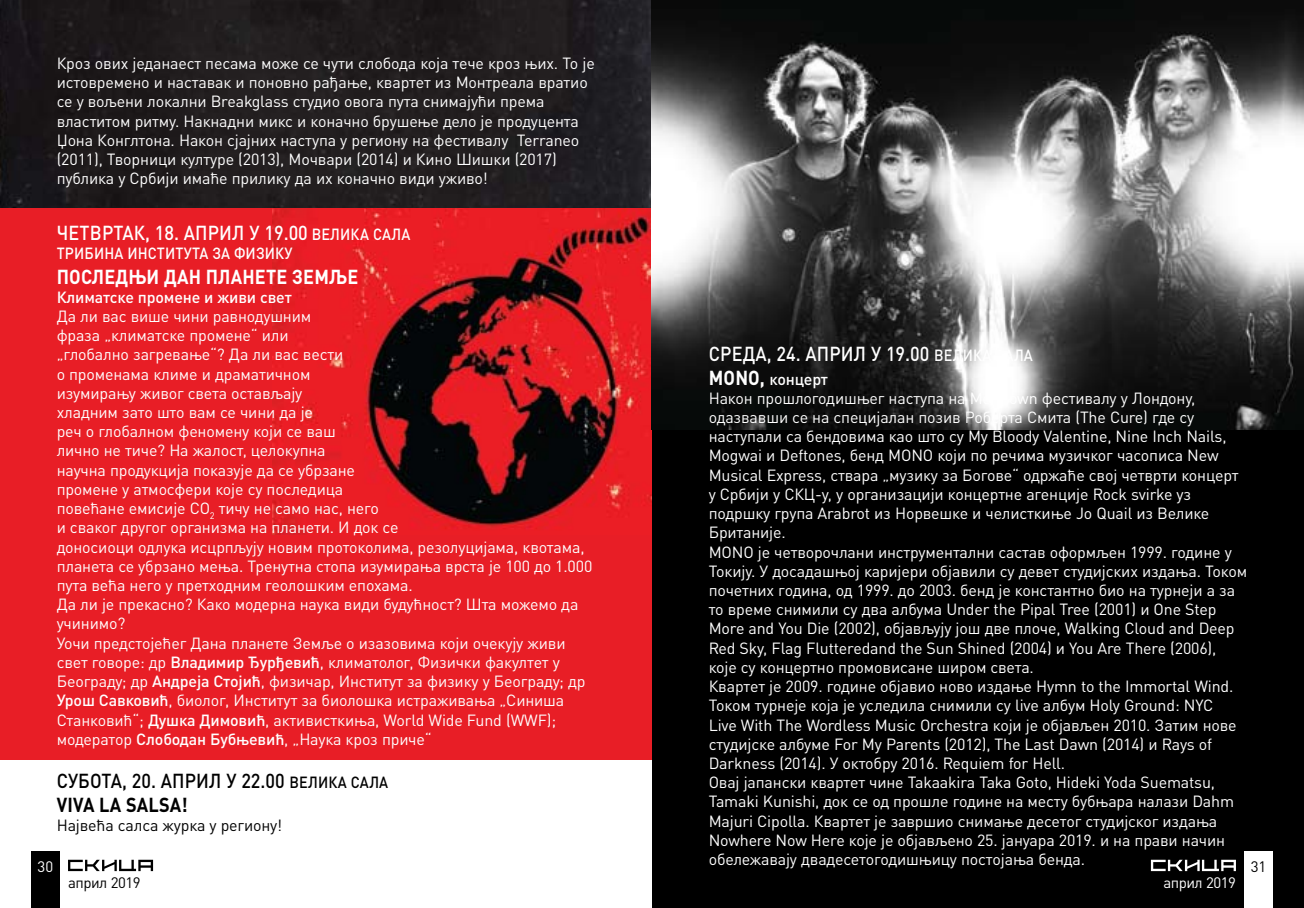
<style>
.page{position:relative;width:1304px;height:908px;background:#fff}
.page>*{position:absolute;margin:0;border:0;box-sizing:border-box;transform-origin:0 0}
.t1{font:500 20px/24px "DIN Pro";letter-spacing:.01em;color:#fff;scale:.9 1}
.t2{font:500 20px/24px "DIN Pro";color:#000;scale:.9 1}
.t3{font:700 20px "DIN Pro";letter-spacing:.01em;color:#fff;scale:.9 1}
.t4{font:700 20px "DIN Pro";color:#000;scale:.9 1}
.t5{font:16px/19.2px "DIN Pro";letter-spacing:-.01em;color:#fff}
.t6{font:16px "DIN Pro";letter-spacing:-.01em;color:#000}
.t7{font:500 16px "DIN Pro";letter-spacing:.01em;color:#fff}
.t8{font:500 16px "DIN Pro";letter-spacing:.01em;color:#fff;scale:.9 1}
.t9{font:15px "DIN Pro";letter-spacing:-.03em;color:#fff}
.t10{font:15px "DIN Pro";letter-spacing:-.03em;color:#000}
.s1{font-size:16px}
.s2{font-weight:500}
.s3{font-weight:700}
.s4{font-weight:700;font-size:20px}
</style>
<div class="page">
<div style="left:31px;top:850px;width:29px;height:57px;background:#000"></div>
<svg style="left:68px;top:859px;width:85px;height:11px"></svg>
<img style="left:0;top:0;width:652px;height:208px">
<div style="left:0;top:208px;width:652px;height:551px;background:#e81e26"></div>
<img style="left:273px;top:208px;width:379px;height:326px">
<div style="left:652px;top:373px;width:652px;height:534px;background:#000"></div>
<img style="left:652px;top:0;width:652px;height:429px">
<div style="left:1244px;top:850px;width:29px;height:57px;background:#fff"></div>
<svg style="left:1151px;top:859px;width:85px;height:11px"></svg>
<p class="t5" style="left:57px;top:52px;width:540px">Кроз ових једанаест песама може се чути слобода која тече кроз њих. То је истовремено и наставак и поновно рађање, квартет из Монтреала вратио се у вољени локални Breakglass студио овога пута снимајући према властитом ритму. Накнадни микс и коначно брушење дело је продуцента Џона Конглтона. Након сјајних наступа у региону на фестивалу Terraneo (2011), Творници културе (2013), Мочвари (2014) и Кино Шишки (2017) публика у Србији имаће прилику да их коначно види уживо!</p>
<p class="t1" style="left:57px;top:219px;width:393px">четвртак, 18. април у 19.00 <span class="s1">велика сала</span></p>
<p class="t8" style="left:57px;top:240px;width:262px">Трибина И нститута за физику</p>
<p class="t3" style="left:57px;top:259px;width:194px">ПОСЛЕДЊИ ДАН ПЛАНЕТЕ</p>
<p class="t3" style="left:292px;top:259px;width:72px">ЗЕМЉЕ</p>
<p class="t7" style="left:57px;top:284px;width:237px">Климатске промене и живи свет</p>
<p class="t5" style="left:57px;top:305px;width:537px">Да ли вас више чини равнодушним<br>фраза „климатске промене“ или<br>„глобално загревање“? Да ли вас вести<br>о променама климе и драматичном<br>изумирању живог света остављају<br>хладним зато што вам се чини да је<br>реч о глобалном феномену који се ваш<br>лично не тиче? На жалост, целокупна<br>научна продукција показује да се убрзане<br>промене у атмосфери које су последица<br>повећане емисије CO<sub>2</sub> тичу не само нас, него<br>и сваког другог организма на планети. И док се<br>доносиоци одлука исцрпљују новим протоколима, резолуцијама, квотама, планета се убрзано мења. Тренутна стопа изумирања врста је 100 до 1.000 пута већа него у претходним геолошким епохама.<br>Да ли је прекасно? Како модерна наука види будућност? Шта можемо да учинимо?<br>Уочи предстојећег Дана планете Земље о изазовима који очекују живи свет говоре: др <span class="s2">Владимир Ђурђевић</span>, климатолог, Физички факултет у Београду; др <span class="s2">Андреја Стојић</span>, физичар, Институт за физику у Београду; др <span class="s2">Урош Савковић</span>, биолог, Институт за биолошка истраживања „Синиша Станковић“; <span class="s2">Душка Димовић</span>, активисткиња, World Wide Fund (WWF); модератор <span class="s2">Слободан Бубњевић</span>, „Наука кроз приче“</p>
<p class="t2" style="left:57px;top:766px;width:368px">субота, 20. Ап Рил у 22.00 <span class="s1">велика сала<br></span><span class="s3">VIVA</span></p>
<p class="t4" style="left:99px;top:787px;width:100px">LASALSA!</p>
<p class="t6" style="left:57px;top:812px;width:227px">Највећа салса журка у региону!</p>
<p class="t9" style="left:38px;top:853px;width:17px">30</p>
<p class="t10" style="left:68px;top:870px;width:74px">април 2019</p>
<p class="t1" style="left:709px;top:339px;width:360px">среда, 24. април у 19.00 <span class="s1">велика сала<br></span><span class="s3">MONO</span></p>
<p class="t5" style="left:709px;top:367px;width:540px;text-indent:51px"><span class="s4">,</span> <span class="s2">концерт<br></span>Након прошлогодишњег наступа на Meltdown фестивалу у Лондону, одазвавши се на специјалан позив Роберта Смита (The Cure) где су наступали са бендовима као што су My Bloody Valentine, Nine Inch Nails, Mogwai и Deftones, бенд MONO који по речима музичког часописа New Musical Express, ствара „музику за Богове“ одржаће свој четврти концерт у Србији у СКЦ-у, у организацији концертне агенције Rock svirke уз подршку група Arabrot из Норвешке и челисткиње Jo Quail из Велике Британије.<br>MONO је четворочлани инструментални састав оформљен 1999. године у Токију. У досадашњој каријери објавили су девет студијских издања. Током почетних година, од 1999. до 2003. бенд је константно био на турнеји а за то време снимили су два албума Under the Pipal Tree (2001) и One Step More and You Die (2002), објављују још две плоче, Walking Cloud and Deep Red Sky, Flag Flutteredand the Sun Shined (2004) и You Are There (2006), које су концертно промовисане широм света.<br>Квартет је 2009. године објавио ново издање Hymn to the Immortal Wind.<br>Током турнеје која је уследила снимили су live албум Holy Ground: NYC<br>Live With The Wordless Music Orchestra који је објављен 2010. Затим нове студијске албуме For My Parents (2012), The Last Dawn (2014) и Rays of Darkness (2014). У октобру 2016. Requiem for Hell.<br>Овај јапански квартет чине Takaakira Taka Goto, Hideki Yoda Suematsu, Tamaki Kunishi, док се од прошле године на месту бубњара налази Dahm Majuri Cipolla. Квартет је завршио снимање десетог студијског издања Nowhere Now Here које је објављено 25. јануара 2019. и на прави начин обележавају двадесетогодишњицу постојања бенда.</p>
<p class="t10" style="left:1251px;top:853px;width:17px">31</p>
<p class="t9" style="left:1163px;top:870px;width:74px">април 2019</p>
</div>
